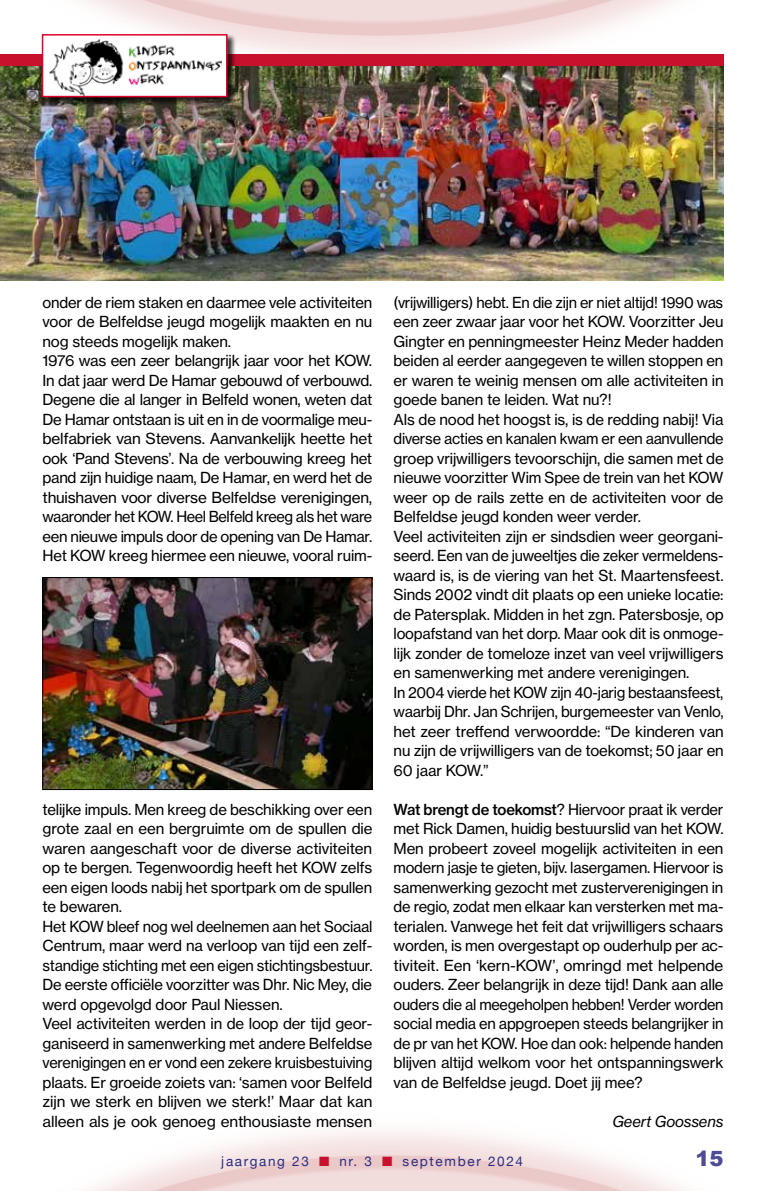
<style>
.page{position:relative;width:766px;height:1191px;background:#fff}
.page>*{position:absolute;margin:0;border:0;box-sizing:border-box;transform-origin:0 0}
.t1{font:900 21px "Arial";color:#4f4b96}
.t2{font:15px/19.5px "N Haas Grotesk TX Pro 55 Rg";letter-spacing:-.015em;color:#000}
.t3{font:15px "N Haas Grotesk TX Pro 56 It";letter-spacing:-.01em;color:#000}
.t4{font:13.5px "Helvetica Neue";letter-spacing:.125em;color:#2a2d82}
.s1{font-family:"N Haas Grotesk TX Pro 65 Md"}
.s2{color:#c8112d}
</style>
<div class="page">
<img style="left:84px;top:0;width:640px;height:82px">
<div style="left:0;top:54px;width:723px;height:43px;background:#c8112d"></div>
<img style="left:0;top:66px;width:723px;height:215px">
<img style="left:44px;top:579px;width:326px;height:209px">
<div style="left:42px;top:577px;width:330px;height:213px;border:1px solid #000"></div>
<div style="left:41px;top:34px;width:195px;height:72px;background:#000;opacity:.75"></div>
<div style="left:43px;top:35px;width:184px;height:62px;background:#fff"></div>
<img style="left:49px;top:39px;width:173px;height:55px">
<div style="left:42px;top:34px;width:185px;height:63px;border:2px solid #dd052b"></div>
<p class="t2" style="left:43px;top:292px;width:331px">onder de riem staken en daarmee vele activiteiten voor de Belfeldse jeugd mogelijk maakten en nu nog steeds mogelijk maken.<br>1976 was een zeer belangrijk jaar voor het KOW.<br>In dat jaar werd De Hamar gebouwd of verbouwd.<br>Degene die al langer in Belfeld wonen, weten dat De Hamar ontstaan is uit en in de voormalige meu&shy;belfabriek van Stevens. Aanvankelijk heette het ook ‘Pand Stevens’. Na de verbouwing kreeg het pand zijn huidige naam, De Hamar, en werd het de thuishaven voor diverse Belfeldse verenigingen, waaronder het KOW. Heel Belfeld kreeg als het ware een nieuwe impuls door de opening van De Hamar.<br>Het KOW kreeg hiermee een nieuwe, vooral ruim-</p>
<p class="t2" style="left:43px;top:799px;width:331px">telijke impuls. Men kreeg de beschikking over een grote zaal en een bergruimte om de spullen die waren aangeschaft voor de diverse activiteiten op te bergen. Tegenwoordig heeft het KOW zelfs een eigen loods nabij het sportpark om de spullen te bewaren.<br>Het KOW bleef nog wel deelnemen aan het Sociaal Centrum, maar werd na verloop van tijd een zelf&shy;standige stichting met een eigen stichtingsbestuur.<br>De eerste officiële voorzitter was Dhr. Nic Mey, die werd opgevolgd door Paul Niessen.<br>Veel activiteiten werden in de loop der tijd geor&shy;ganiseerd in samenwerking met andere Belfeldse verenigingen en er vond een zekere kruisbestuiving plaats. Er groeide zoiets van: ‘samen voor Belfeld zijn we sterk en blijven we sterk!’ Maar dat kan alleen als je ook genoeg enthousiaste mensen</p>
<p class="t2" style="left:393px;top:292px;width:331px">(vrijwilligers) hebt. En die zijn er niet altijd! 1990 was een zeer zwaar jaar voor het KOW. Voorzitter Jeu Gingter en penningmeester Heinz Meder hadden beiden al eerder aangegeven te willen stoppen en er waren te weinig mensen om alle activiteiten in goede banen te leiden. Wat nu?!<br>Als de nood het hoogst is, is de redding nabij! Via diverse acties en kanalen kwam er een aanvullende groep vrijwilligers tevoorschijn, die samen met de nieuwe voorzitter Wim Spee de trein van het KOW weer op de rails zette en de activiteiten voor de Belfeldse jeugd konden weer verder.<br>Veel activiteiten zijn er sindsdien weer georgani&shy;seerd. Een van de juweeltjes die zeker vermeldens&shy;waard is, is de viering van het St. Maartensfeest.<br>Sinds 2002 vindt dit plaats op een unieke locatie: de Patersplak. Midden in het zgn. Patersbosje, op loopafstand van het dorp. Maar ook dit is onmoge&shy;lijk zonder de tomeloze inzet van veel vrijwilligers en samenwerking met andere verenigingen.<br>In 2004 vierde het KOW zijn 40-jarig bestaansfeest, waarbij Dhr. Jan Schrijen, burgemeester van Venlo, het zeer treffend verwoordde: “De kinderen van nu zijn de vrijwilligers van de toekomst; 50 jaar en 60 jaar KOW.”</p>
<p class="t2" style="left:393px;top:799px;width:331px;text-align:justify"><span class="s1">Wat brengt de toekomst</span>? Hiervoor praat ik verder met Rick Damen, huidig bestuurslid van het KOW.<br>Men probeert zoveel mogelijk activiteiten in een modern jasje te gieten, bijv. lasergamen. Hiervoor is samenwerking gezocht met zusterverenigingen in de regio, zodat men elkaar kan versterken met ma&shy;terialen. Vanwege het feit dat vrijwilligers schaars worden, is men overgestapt op ouderhulp per ac&shy;tiviteit. Een ‘kern-KOW’, omringd met helpende ouders. Zeer belangrijk in deze tijd! Dank aan alle ouders die al meegeholpen hebben! Verder worden social media en appgroepen steeds belangrijker in de pr van het KOW. Hoe dan ook: helpende handen blijven altijd welkom voor het ontspanningswerk van de Belfeldse jeugd. Doet jij mee?</p>
<p class="t3" style="left:612px;top:1112px;width:112px">Geert Goossens</p>
<p class="t4" style="left:221px;top:1151px;width:303px">jaargang 23 <span class="s2">■</span> nr. 3 <span class="s2">■</span> september 2024</p>
<h1 class="t1" style="left:695px;top:1143px;width:30px">15</h1>
</div>
